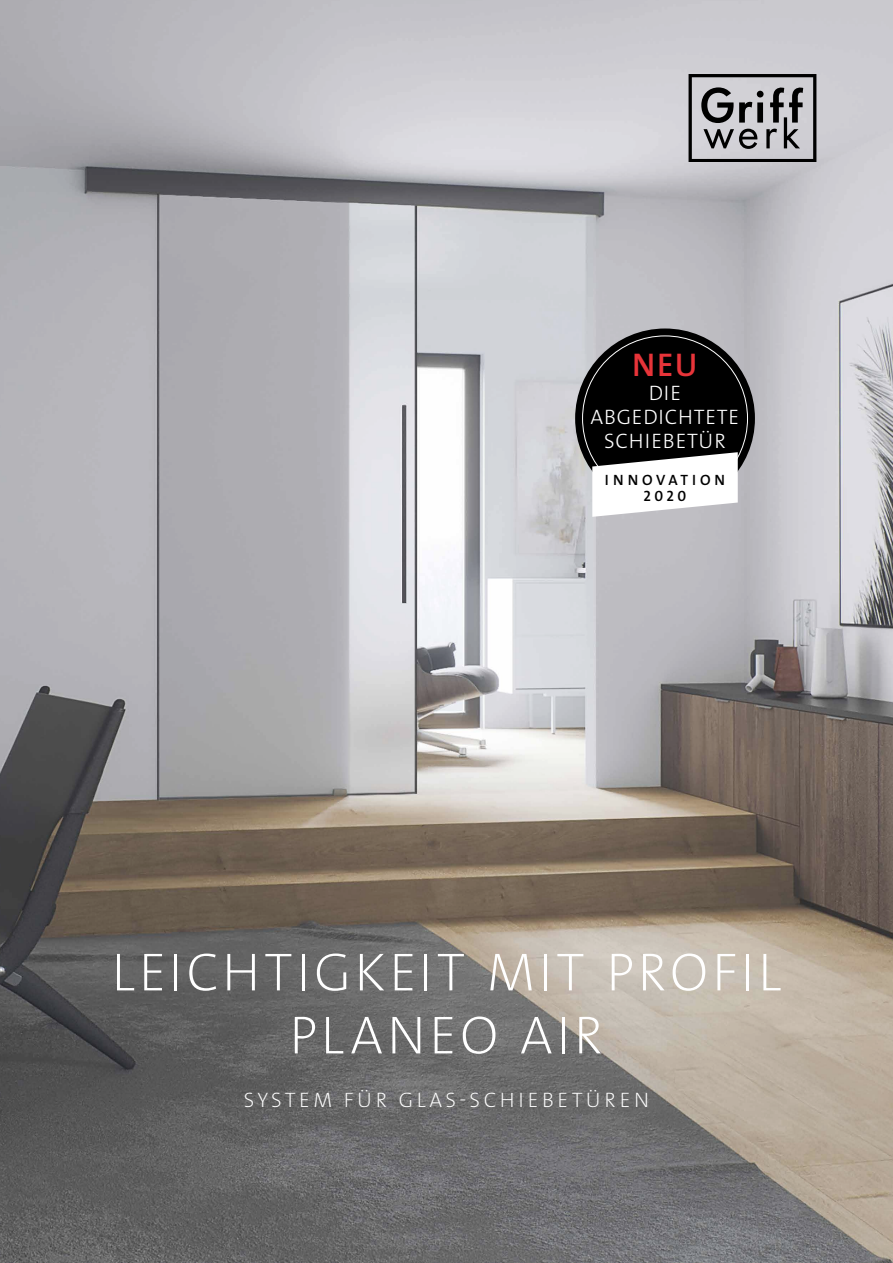
<style>
.page{position:relative;width:893px;height:1263px;background:#fff}
.page>*{position:absolute;margin:0;border:0;box-sizing:border-box;transform-origin:0 0}
.t1{font:200 54px/63px "The Sans Os F";letter-spacing:.065em;color:#fff;text-align:center}
.t2{font:600 33px "The Sans Os F";color:#e73439}
.t3{font:200 21px "The Sans Os F";letter-spacing:.17em;color:#fff}
.t4{font:300 21px/24px "The Sans Os F";letter-spacing:.04em;color:#fff;text-align:center}
.t5{font:600 15px/16.5px "The Sans Os F";letter-spacing:.25em;color:#000;text-align:center}
</style>
<div class="page">
<img style="left:0;top:0;width:893px;height:1263px">
<div style="left:575px;top:328px;width:180px;height:180px;background:#000;border-radius:50%"></div>
<svg style="left:592px;top:452px;width:146px;height:65px"></svg>
<svg style="left:688px;top:74px;width:128px;height:88px;background:#959498"></svg>
<p class="t2" style="left:632px;top:344px;width:67px">NEU</p>
<p class="t4" style="left:591px;top:381px;width:150px">DIE<br>ABGEDICHTETE<br>SCHIEBETÜR</p>
<p class="t5" style="left:605px;top:471px;width:122px">INNOVATION<br>2020</p>
<p class="t1" style="left:112px;top:941px;width:671px">LEICHTIGKEIT MIT PROFIL<br>PLANEO AIR</p>
<p class="t3" style="left:244px;top:1087px;width:407px">SYSTEM FÜR GLAS-SCHIEBETÜREN</p>
</div>
